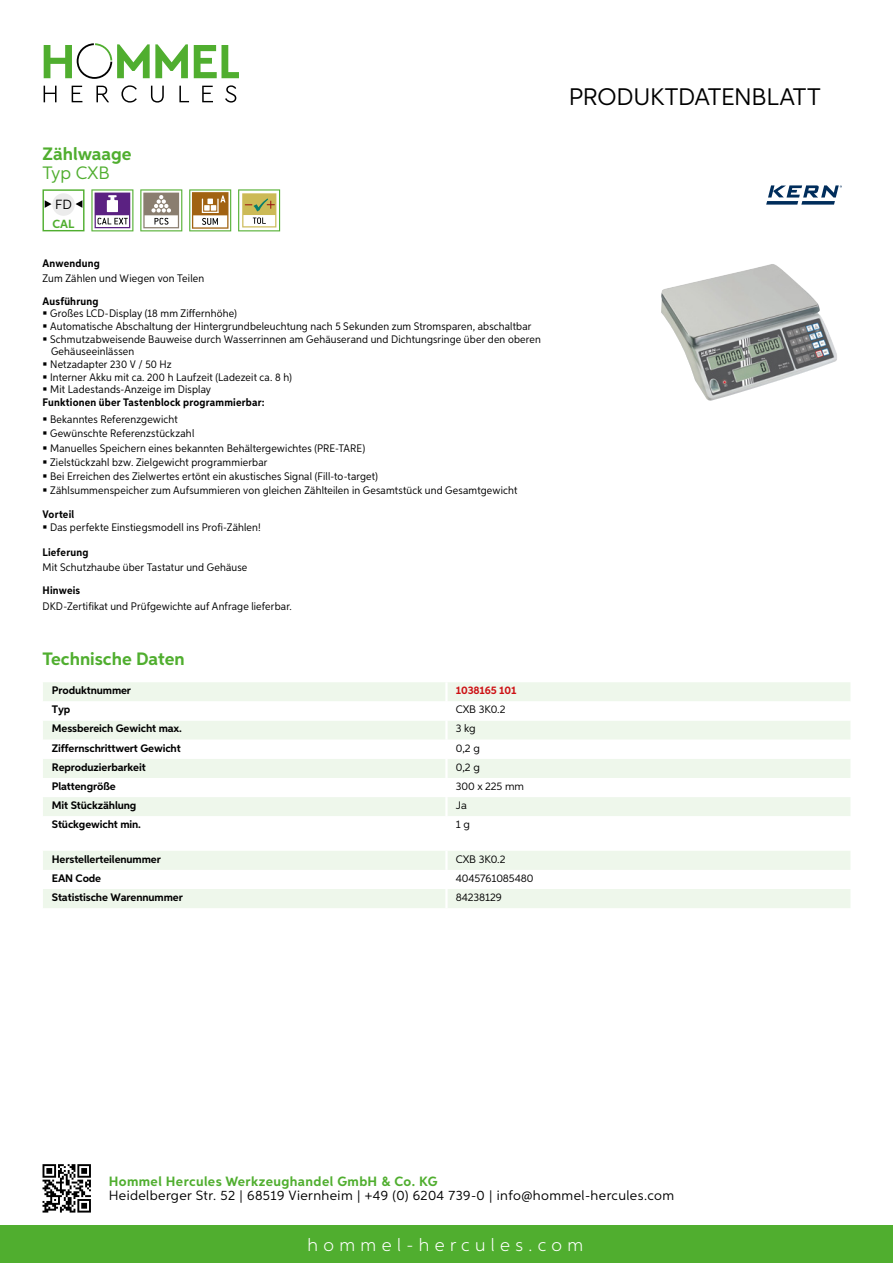
<style>
.page{position:relative;width:893px;height:1263px;background:#fff}
.page>*{position:absolute;margin:0;border:0;box-sizing:border-box;transform-origin:0 0}
.t1{font:24px "Aspira";letter-spacing:-.01em;color:#000}
.t2{font:700 18px "Aspira";color:#50ae2f}
.t3{font:300 18px "Aspira";letter-spacing:.3em;color:#fff}
.t4{font:18px "Aspira";color:#50ae2f}
.t5{font:13.5px "Aspira";letter-spacing:.03em;color:#000}
.t6{font:700 13.5px "Aspira";letter-spacing:.03em;color:#50ae2f}
.t7{font:13.35px "Aspira";color:#000}
.t8{font:700 11.85px "Aspira";color:#50ae2f}
.t9{font:10.95px/12.6px "Aspira Nar";letter-spacing:.015em;color:#000}
.t10{font:700 10.95px "Aspira";letter-spacing:-.01em;color:#000}
.t11{font:700 10.95px "Aspira Nar";letter-spacing:.02em;color:#000}
.t12{font:10.95px "Aspira";letter-spacing:-.01em;color:#000}
.t13{font:700 10.95px "Aspira";letter-spacing:-.01em;color:#cd1013}
</style>
<div class="page">
<div style="left:0;top:1226px;width:893px;height:37px;background:#50ae2f"></div>
<svg style="left:43px;top:1164px;width:48px;height:48px"></svg>
<svg style="left:194px;top:45px;width:45px;height:33px"></svg>
<svg style="left:44px;top:43px;width:144px;height:36px"></svg>
<svg style="left:44px;top:86px;width:13px;height:16px"></svg>
<svg style="left:72px;top:86px;width:10px;height:16px"></svg>
<svg style="left:96px;top:86px;width:13px;height:16px"></svg>
<svg style="left:121px;top:85px;width:16px;height:18px"></svg>
<svg style="left:151px;top:86px;width:13px;height:17px"></svg>
<svg style="left:179px;top:86px;width:10px;height:16px"></svg>
<svg style="left:202px;top:86px;width:11px;height:16px"></svg>
<svg style="left:225px;top:85px;width:11px;height:18px"></svg>
<div style="left:43px;top:682px;width:807px;height:19px;background:#eef7eb"></div>
<svg style="left:43px;top:721px;width:807px;height:95px;fill:#eef7eb"></svg>
<hr style="left:445px;top:682px;width:3px;height:19px;background:#fff">
<hr style="left:445px;top:720px;width:3px;height:20px;background:#fff">
<hr style="left:445px;top:740px;width:3px;height:19px;background:#fff">
<hr style="left:445px;top:759px;width:3px;height:19px;background:#fff">
<hr style="left:445px;top:778px;width:3px;height:19px;background:#fff">
<hr style="left:445px;top:797px;width:3px;height:19px;background:#fff">
<svg style="left:43px;top:851px;width:807px;height:57px"></svg>
<hr style="left:445px;top:889px;width:3px;height:19px;background:#fff">
<div style="left:43px;top:189px;width:42px;height:42px;border:1px solid #50ae2f"></div>
<div style="left:52px;top:193px;width:23px;height:23px;background:#ececec;border-radius:50%"></div>
<svg style="left:76px;top:200px;width:6px;height:8px"></svg>
<svg style="left:45px;top:200px;width:7px;height:8px"></svg>
<svg style="left:91px;top:189px;width:42px;height:42px"></svg>
<svg style="left:140px;top:189px;width:42px;height:42px"></svg>
<svg style="left:189px;top:189px;width:42px;height:42px"></svg>
<svg style="left:238px;top:189px;width:42px;height:42px"></svg>
<img style="left:661px;top:264px;width:176px;height:137px">
<svg style="left:766px;top:185px;width:76px;height:20px"></svg>
<h2 class="t2" style="left:43px;top:142px;width:91px">Zählwaage</h2>
<h2 class="t4" style="left:43px;top:162px;width:66px">Typ CXB</h2>
<p class="t7" style="left:55px;top:196px;width:18px">FD</p>
<p class="t8" style="left:53px;top:216px;width:23px">CAL</p>
<p class="t11" style="left:43px;top:257px;width:59px">Anwendung</p>
<p class="t9" style="left:43px;top:272px;width:163px">Zum Zählen und Wiegen von Teilen</p>
<p class="t11" style="left:43px;top:294px;width:58px">Ausführung</p>
<p class="t9" style="left:50px;top:307px;width:492px">Großes LCD-Display (18 mm Ziffernhöhe)<br>Automatische Abschaltung der Hintergrundbeleuchtung nach 5 Sekunden zum Stromsparen, abschaltbar Schmutzabweisende Bauweise durch Wasserrinnen am Gehäuserand und Dichtungsringe über den oberen Gehäuseeinlässen<br>Netzadapter 230 V / 50 Hz<br>Interner Akku mit ca. 200 h Laufzeit (Ladezeit ca. 8 h)<br>Mit Ladestands-Anzeige im Display</p>
<p class="t11" style="left:43px;top:396px;width:224px">Funktionen über Tastenblock programmierbar:</p>
<p class="t9" style="left:50px;top:412px;width:469px;line-height:14.1px">Bekanntes Referenzgewicht<br>Gewünschte Referenzstückzahl<br>Manuelles Speichern eines bekannten Behältergewichtes (PRE-TARE)<br>Zielstückzahl bzw. Zielgewicht programmierbar<br>Bei Erreichen des Zielwertes ertönt ein akustisches Signal (Fill-to-target)<br>Zählsummenspeicher zum Aufsummieren von gleichen Zählteilen in Gesamtstück und Gesamtgewicht</p>
<p class="t11" style="left:43px;top:508px;width:33px">Vorteil</p>
<p class="t9" style="left:50px;top:521px;width:212px">Das perfekte Einstiegsmodell ins Profi-Zählen!</p>
<p class="t11" style="left:43px;top:546px;width:47px">Lieferung</p>
<p class="t9" style="left:43px;top:561px;width:206px">Mit Schutzhaube über Tastatur und Gehäuse</p>
<p class="t11" style="left:43px;top:584px;width:39px">Hinweis</p>
<p class="t9" style="left:43px;top:599px;width:251px">DKD-Zertifikat und Prüfgewichte auf Anfrage lieferbar.</p>
<h2 class="t2" style="left:43px;top:648px;width:144px">Technische Daten</h2>
<p class="t10" style="left:52px;top:684px;width:81px">Produktnummer</p>
<p class="t13" style="left:456px;top:684px;width:62px">1038165 101</p>
<p class="t10" style="left:52px;top:703px;width:20px">Typ</p>
<p class="t12" style="left:456px;top:703px;width:51px">CXB 3K0.2</p>
<p class="t10" style="left:52px;top:722px;width:132px">Messbereich Gewicht max.</p>
<p class="t12" style="left:456px;top:722px;width:21px">3 kg</p>
<p class="t10" style="left:52px;top:741px;width:130px">Ziffernschrittwert Gewicht</p>
<p class="t12" style="left:456px;top:741px;width:26px">0,2 g</p>
<p class="t10" style="left:52px;top:760px;width:95px">Reproduzierbarkeit</p>
<p class="t12" style="left:456px;top:760px;width:26px">0,2 g</p>
<p class="t10" style="left:52px;top:779px;width:65px">Plattengröße</p>
<p class="t12" style="left:456px;top:779px;width:70px">300 x 225 mm</p>
<p class="t10" style="left:52px;top:798px;width:86px">Mit Stückzählung</p>
<p class="t12" style="left:456px;top:798px;width:13px">Ja</p>
<p class="t10" style="left:52px;top:818px;width:91px">Stückgewicht min.</p>
<p class="t12" style="left:456px;top:818px;width:16px">1 g</p>
<p class="t10" style="left:52px;top:852px;width:111px">Herstellerteilenummer</p>
<p class="t12" style="left:456px;top:852px;width:51px">CXB 3K0.2</p>
<p class="t10" style="left:52px;top:871px;width:51px">EAN Code</p>
<p class="t12" style="left:456px;top:871px;width:79px">4045761085480</p>
<p class="t10" style="left:52px;top:890px;width:132px">Statistische Warennummer</p>
<p class="t12" style="left:456px;top:890px;width:47px">84238129</p>
<h1 class="t1" style="left:569px;top:82px;width:253px">Produktdatenblatt</h1>
<p class="t6" style="left:109px;top:1172px;width:330px">Hommel Hercules Werkzeughandel GmbH &amp; Co. KG</p>
<p class="t5" style="left:109px;top:1187px;width:567px">Heidelberger Str. 52 | 68519 Viernheim | +49 (0) 6204 739-0 | info@hommel-hercules.com</p>
<h2 class="t3" style="left:307px;top:1234px;width:277px">hommel-hercules.com</h2>
</div>
